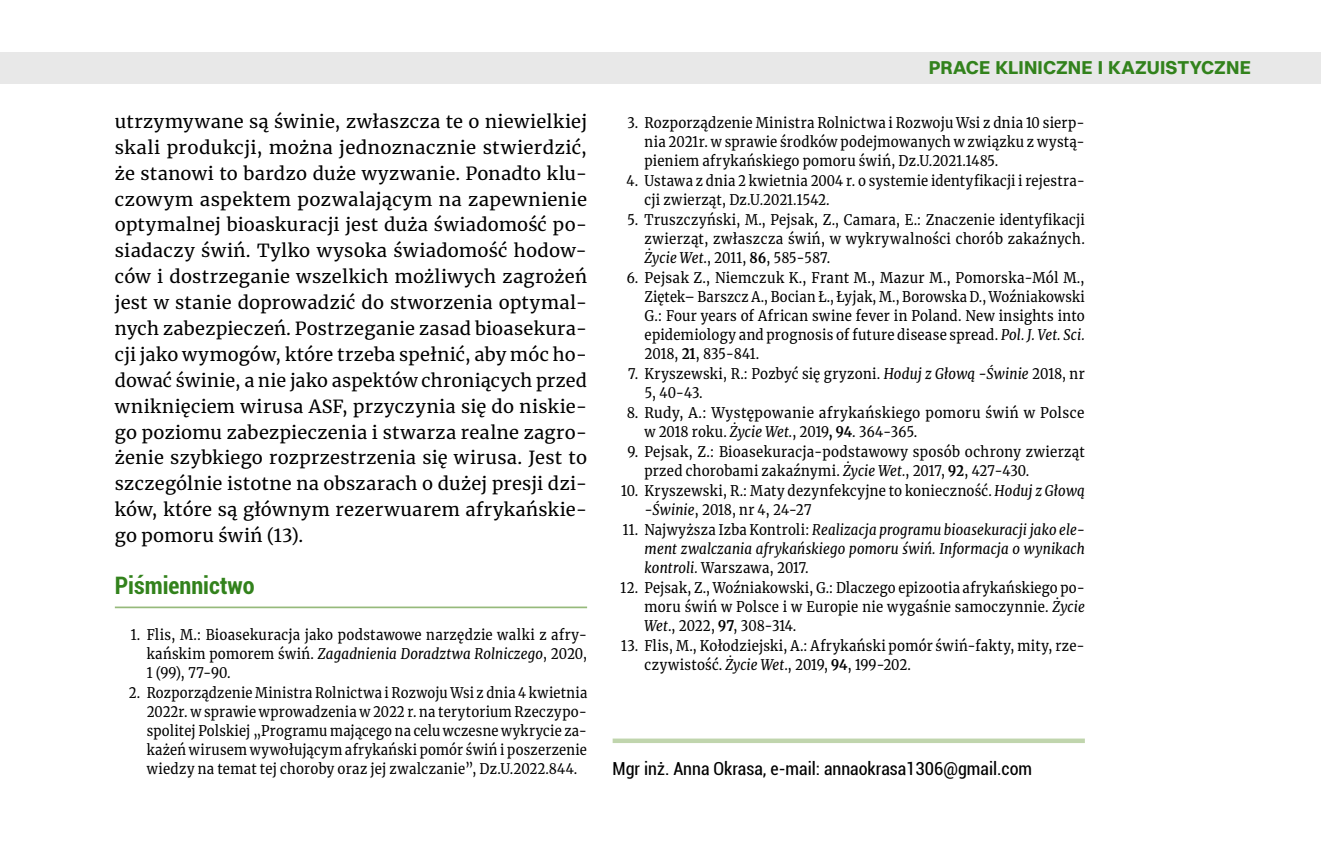
<style>
.page{position:relative;width:1321px;height:864px;background:#fff}
.page>*{position:absolute;margin:0;border:0;box-sizing:border-box;transform-origin:0 0}
.t1{font:700 condensed 24.07px "Roboto";color:#32821c}
.t2{font:700 18.9px "Switzer";letter-spacing:.005em;color:#32821c}
.t3{font:18px/25.9px "Merriweather";letter-spacing:.015em;color:#000;text-align:justify}
.t4{font:condensed 18px "Roboto";color:#000}
.t5{font:14.62px/19.1px "Merriweather";letter-spacing:.025em;color:#000;text-align:justify;scale:.9 1}
.t6{font:14.62px/19.1px "Merriweather";letter-spacing:.025em;color:#000;text-align:justify;scale:.89 1}
.t7{font:14.62px/19.1px "Merriweather";letter-spacing:.025em;color:#000;text-align:justify;scale:.91 1}
.t8{font:italic 14.62px/19.1px "Merriweather";letter-spacing:.015em;color:#000;text-align:justify;scale:.89 1}
.t9{font:14.62px/19.1px "Merriweather";letter-spacing:.025em;color:#000;scale:.92 1}
.s1{font-style:italic}
.s2{font-weight:700}
.s3{font-style:normal}
</style>
<div class="page">
<hr style="left:115px;top:606px;width:472px;height:2px;background:#96ba7b">
<div style="left:612px;top:738px;width:472px;height:5px;background:#c0d5ad"></div>
<div style="left:0;top:52px;width:1320px;height:32px;background:#e8e8e8"></div>
<p class="t3" style="left:115px;top:108px;width:473px">utrzymywane są świnie, zwłaszcza te o niewielkiej skali produkcji, można jednoznacznie stwierdzić, że stanowi to bardzo duże wyzwanie. Ponadto klu&shy;czowym aspektem pozwalającym na zapewnienie optymalnej bioaskuracji jest duża świadomość po&shy;siadaczy świń. Tylko wysoka świadomość hodow&shy;ców i dostrzeganie wszelkich możliwych zagrożeń jest w stanie doprowadzić do stworzenia optymal&shy;nych zabezpieczeń. Postrzeganie zasad bioasekura&shy;cji jako wymogów, które trzeba spełnić, aby móc ho&shy;dować świnie, a nie jako aspektów chroniących przed wniknięciem wirusa ASF, przyczynia się do niskie&shy;go poziomu zabezpieczenia i stwarza realne zagro&shy;żenie szybkiego rozprzestrzenia się wirusa. Jest to szczególnie istotne na obszarach o dużej presji dzi&shy;ków, które są głównym rezerwuarem afrykańskie&shy;go pomoru świń (13).</p>
<h1 class="t1" style="left:115px;top:568px;width:141px">Piśmiennictwo</h1>
<p class="t5" style="left:147px;top:624px;width:490px;text-indent:-16px">1. Flis, M.: Bioasekuracja jako podstawowe narzędzie walki z afry&shy;kańskim pomorem świń. <span class="s1">Zagadnienia Doradztwa Rolniczego</span>, 2020, 1 (99), 77-90.</p>
<p class="t6" style="left:147px;top:682px;width:496px;text-indent:-18px">2. Rozporządzenie Ministra Rolnictwa i Rozwoju Wsi z dnia 4 kwietnia 2022r. w sprawie wprowadzenia w 2022 r. na terytorium Rzeczypo&shy;spolitej Polskiej „Programu mającego na celu wczesne wykrycie za&shy;każeń wirusem wywołującym afrykański pomór świń i poszerzenie wiedzy na temat tej choroby oraz jej zwalczanie”, Dz.U.2022.844.</p>
<p class="t2" style="left:928px;top:56px;width:323px">PRACE KLINICZNE I KAZUISTYCZNE</p>
<p class="t5" style="left:644px;top:113px;width:490px;text-indent:-17px">3. Rozporządzenie Ministra Rolnictwa i Rozwoju Wsi z dnia 10 sierp&shy;nia 2021r. w sprawie środków podejmowanych w związku z wystą&shy;pieniem afrykańskiego pomoru świń, Dz.U.2021.1485.</p>
<p class="t6" style="left:644px;top:171px;width:496px;text-indent:-18px">4. Ustawa z dnia 2 kwietnia 2004 r. o systemie identyfikacji i rejestra&shy;cji zwierząt, Dz.U.2021.1542.</p>
<p class="t5" style="left:644px;top:209px;width:490px;text-indent:-17px">5. Truszczyński, M., Pejsak, Z., Camara, E.: Znaczenie identyfikacji zwierząt, zwłaszcza świń, w wykrywalności chorób zakaźnych.<br><span class="s1">Życie Wet</span>., 2011, <span class="s2">86</span>, 585-587.</p>
<p class="t7" style="left:644px;top:267px;width:485px;text-indent:-18px">6. Pejsak Z., Niemczuk K., Frant M., Mazur M., Pomorska-Mól M., Ziętek– Barszcz A., Bocian Ł., Łyjak, M., Borowska D., Woźniakowski G.: Four years of African swine fever in Poland. New insights into epidemiology and prognosis of future disease spread. <span class="s1">Pol. J. Vet. Sci.<br></span>2018, <span class="s2">21</span>, 835-841.</p>
<p class="t5" style="left:644px;top:364px;width:490px;text-indent:-17px">7. Kryszewski, R.: Pozbyć się gryzoni. <span class="s1">Hoduj z Głową -Świnie</span> 2018, nr<br>5, 40-43.</p>
<p class="t9" style="left:644px;top:403px;width:480px;text-indent:-18px">8. Rudy, A.: Występowanie afrykańskiego pomoru świń w Polsce w 2018 roku. <span class="s1">Życie Wet.</span>, 2019<span class="s2">, 94</span>. 364-365.</p>
<p class="t7" style="left:644px;top:441px;width:485px;text-indent:-17px">9. Pejsak, Z.: Bioasekuracja-podstawowy sposób ochrony zwierząt przed chorobami zakaźnymi. <span class="s1">Życie Wet.</span>, 2017, <span class="s2">92</span>, 427-430.</p>
<p class="t5" style="left:644px;top:480px;width:490px;text-indent:-23px">10. Kryszewski, R.: Maty dezynfekcyjne to konieczność. <span class="s1">Hoduj z Głową -Świnie</span>, 2018, nr 4, 24-27</p>
<p class="t8" style="left:644px;top:519px;width:496px;text-indent:-22px"><span class="s3">11. Najwyższa Izba Kontroli:</span> Realizacja programu bioasekuracji jako ele&shy;ment zwalczania afrykańskiego pomoru świń. Informacja o wynikach kontroli. <span class="s3">Warszawa, 2017.</span></p>
<p class="t6" style="left:644px;top:577px;width:496px;text-indent:-24px">12. Pejsak, Z., Woźniakowski, G.: Dlaczego epizootia afrykańskiego po&shy;moru świń w Polsce i w Europie nie wygaśnie samoczynnie. <span class="s1">Życie Wet</span>., 2022, <span class="s2">97</span>, 308-314.</p>
<p class="t5" style="left:644px;top:635px;width:490px;text-indent:-23px">13. Flis, M., Kołodziejski, A.: Afrykański pomór świń-fakty, mity, rze&shy;czywistość. <span class="s1">Życie Wet</span>., 2019, <span class="s2">94</span>, 199-202.</p>
<p class="t4" style="left:612px;top:756px;width:421px">Mgr inż. Anna Okrasa, e-mail: annaokrasa1306@gmail.com</p>
</div>
